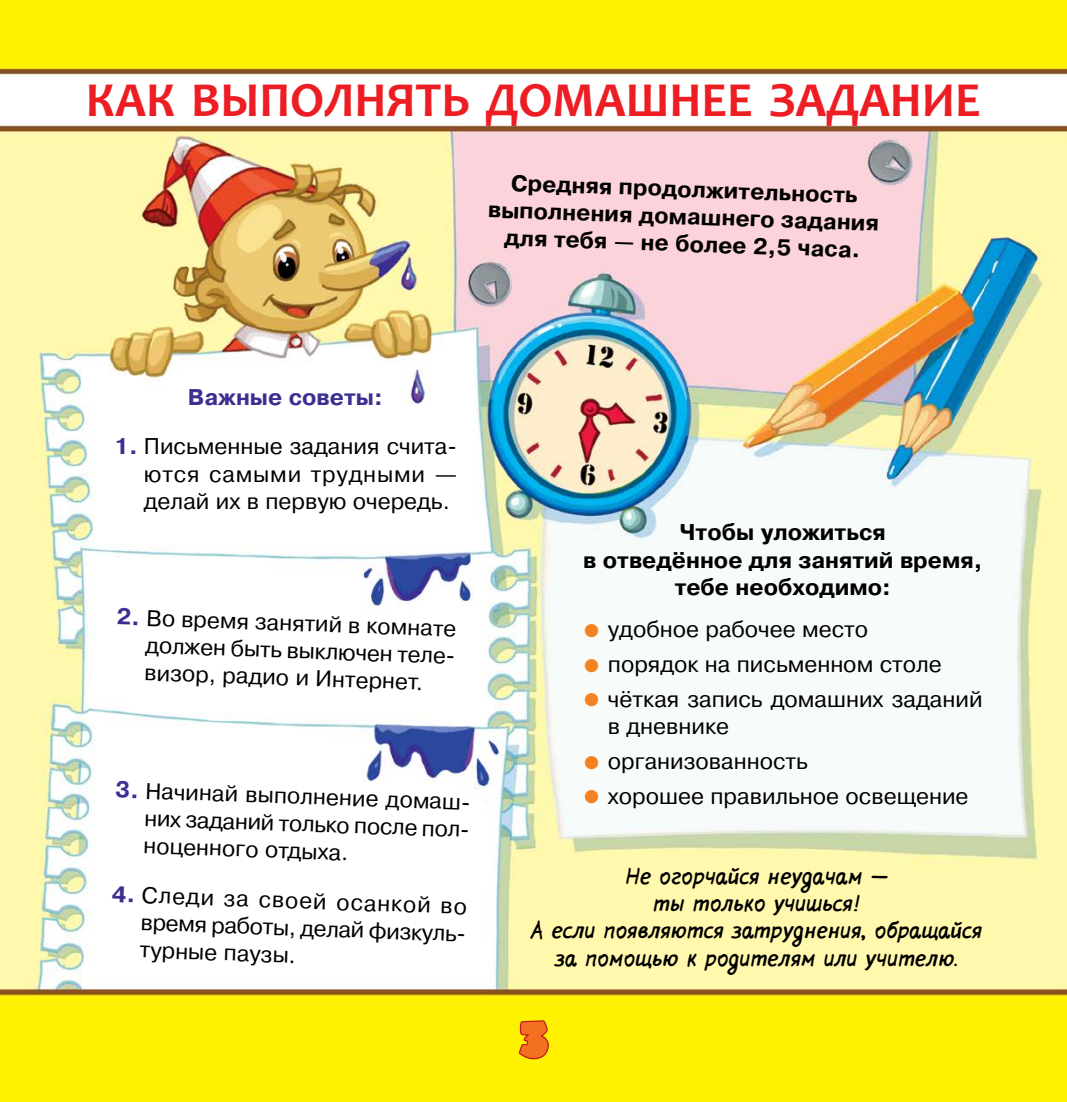
<style>
.page{position:relative;width:1067px;height:1102px;background:#fff}
.page>*{position:absolute;margin:0;border:0;box-sizing:border-box;transform-origin:0 0}
.Заг_1{font:57.75px "Soyuzfont Black Rounded";color:#f36f21}
.Заг{font:700 49px "Candara";color:#ed1d24}
.Основной{font:22.75px/27.3px "Pragmatica C";color:#000;text-align:justify}
.Основной-2{font:700 22.75px/27.3px "Pragmatica C";color:#000;text-align:center}
.Основной-3{font:700 22.75px/27.3px "Flow";color:#000;text-align:center}
.Основной-4{font:700 22.75px "Pragmatica C";color:#3b3092}
.s1{font-weight:700;color:#3b3092}
.s2{color:#f58220}
</style>
<div class="page">
<img style="left:0;top:0;width:1067px;height:1101px">
<svg style="left:518px;top:1017px;width:31px;height:43px"></svg>
<p class="Заг" style="left:86px;top:70px;width:896px">КАК ВЫПОЛНЯТЬ ДОМАШНЕЕ ЗАДАНИЕ</p>
<p class="Основной-2" style="left:489px;top:169px;width:392px;rotate:2deg">Средняя продолжительность выполнения домашнего задания для тебя — не более 2,5 часа.</p>
<p class="Основной-4" style="left:188px;top:384px;width:196px">Важные советы:</p>
<p class="Основной" style="left:144px;top:433px;width:315px;text-indent:-30px"><span class="s1">1.</span> Письменные задания счита&shy;ются самыми трудными — делай их в первую очередь.</p>
<p class="Основной" style="left:147px;top:604px;width:313px;text-indent:-30px;rotate:2deg"><span class="s1">2.</span> Во время занятий в комнате должен быть выключен теле&shy;визор, радио и Интернет.</p>
<p class="Основной" style="left:146px;top:777px;width:329px;text-indent:-30px;rotate:2deg"><span class="s1">3.</span> Начинай выполнение домаш&shy;них заданий только после пол&shy;ноценного отдыха.</p>
<p class="Основной" style="left:142px;top:881px;width:329px;text-indent:-30px;rotate:2deg"><span class="s1">4.</span> Следи за своей осанкой во время работы, делай физкуль&shy;турные паузы.</p>
<p class="Основной-2" style="left:583px;top:519px;width:401px">Чтобы уложиться<br>в отведённое для занятий время, тебе необходимо:</p>
<p class="Основной" style="left:583px;top:615px;width:286px"><span class="s2">●</span> удобное рабочее место</p>
<p class="Основной" style="left:583px;top:650px;width:360px"><span class="s2">●</span> порядок на письменном столе</p>
<p class="Основной" style="left:608px;top:685px;width:376px;text-indent:-25px"><span class="s2">●</span> чёткая запись домашних заданий в дневнике</p>
<p class="Основной" style="left:583px;top:747px;width:226px"><span class="s2">●</span> организованность</p>
<p class="Основной" style="left:583px;top:782px;width:387px"><span class="s2">●</span> хорошее правильное освещение</p>
<p class="Основной-3" style="left:531px;top:864px;width:453px">Не огорчайся неудачам —<br>ты только учишься!<br>А если появляются затруднения, обращайся за помощью к родителям или учителю.</p>
<p class="Заг_1" style="left:518px;top:1007px;width:33px">3</p>
</div>
